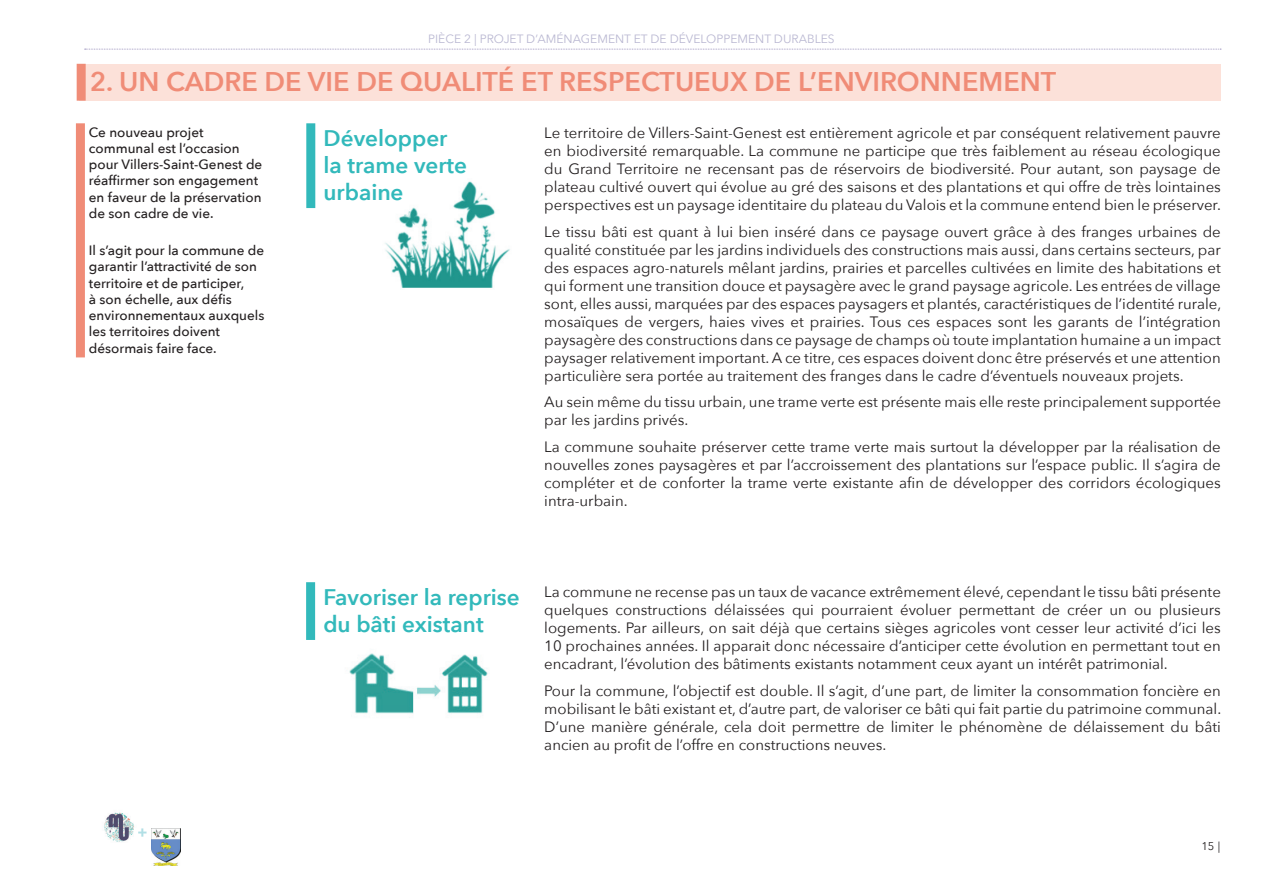
<style>
.page{position:relative;width:1263px;height:893px;background:#fff}
.page>*{position:absolute;margin:0;border:0;box-sizing:border-box;transform-origin:0 0}
.t1{font:600 27px "Avenir Next";color:#f08c77}
.t2{font:600 22.5px/27px "Avenir Next";color:#32b9bb}
.t3{font:15px/18px "Avenir Next";color:#231f20;text-align:justify}
.t4{font:700 15px "Avenir Next";color:#b1dfe5}
.t5{font:500 13.5px/16.2px "Avenir Next";color:#231f20}
.t6{font:12px "Avenir Next";color:#bab8d2}
.t7{font:11.25px "Avenir Next";color:#231f20}
</style>
<div class="page">
<img style="left:104px;top:812px;width:30px;height:30px">
<img style="left:151px;top:828px;width:29px;height:37px">
<svg style="left:85px;top:49px;width:1136px;height:1px"></svg>
<div style="left:79px;top:64px;width:1142px;height:37px;background:#fce1d9"></div>
<div style="left:77px;top:64px;width:9px;height:37px;background:#f08c77"></div>
<div style="left:76px;top:123px;width:9px;height:234px;background:#f08c77"></div>
<div style="left:306px;top:123px;width:9px;height:85px;background:#32b9bb"></div>
<div style="left:306px;top:582px;width:9px;height:58px;background:#32b9bb"></div>
<img style="left:385px;top:181px;width:125px;height:107px">
<img style="left:349px;top:653px;width:139px;height:65px">
<p class="t6" style="left:428px;top:28px;width:408px">PIÈCE 2 | PROJET D’AMÉNAGEMENT ET DE DÉVELOPPEMENT DURABLES</p>
<h1 class="t1" style="left:90px;top:58px;width:968px">2. UN CADRE DE VIE DE QUALITÉ ET RESPECTUEUX DE L’ENVIRONNEMENT</h1>
<p class="t3" style="left:544px;top:123px;width:678px">Le territoire de Villers-Saint-Genest est entièrement agricole et par conséquent relativement pauvre en biodiversité remarquable. La commune ne participe que très faiblement au réseau écologique du Grand Territoire ne recensant pas de réservoirs de biodiversité. Pour autant, son paysage de plateau cultivé ouvert qui évolue au gré des saisons et des plantations et qui offre de très lointaines perspectives est un paysage identitaire du plateau du Valois et la commune entend bien le préserver.</p>
<p class="t3" style="left:544px;top:222px;width:678px">Le tissu bâti est quant à lui bien inséré dans ce paysage ouvert grâce à des franges urbaines de qualité constituée par les jardins individuels des constructions mais aussi, dans certains secteurs, par des espaces agro-naturels mêlant jardins, prairies et parcelles cultivées en limite des habitations et qui forment une transition douce et paysagère avec le grand paysage agricole. Les entrées de village sont, elles aussi, marquées par des espaces paysagers et plantés, caractéristiques de l’identité rurale, mosaïques de vergers, haies vives et prairies. Tous ces espaces sont les garants de l’intégration paysagère des constructions dans ce paysage de champs où toute implantation humaine a un impact paysager relativement important. A ce titre, ces espaces doivent donc être préservés et une attention particulière sera portée au traitement des franges dans le cadre d’éventuels nouveaux projets.</p>
<p class="t3" style="left:544px;top:392px;width:678px">Au sein même du tissu urbain, une trame verte est présente mais elle reste principalement supportée par les jardins privés.</p>
<p class="t3" style="left:544px;top:437px;width:678px">La commune souhaite préserver cette trame verte mais surtout la développer par la réalisation de nouvelles zones paysagères et par l’accroissement des plantations sur l’espace public. Il s’agira de compléter et de conforter la trame verte existante afin de développer des corridors écologiques intra-urbain.</p>
<p class="t5" style="left:89px;top:124px;width:175px">Ce nouveau projet communal est l’occasion pour Villers-Saint-Genest de réaffirmer son engagement en faveur de la préservation de son cadre de vie.</p>
<p class="t5" style="left:89px;top:242px;width:177px">Il s’agit pour la commune de garantir l’attractivité de son territoire et de participer,<br>à son échelle, aux défis environnementaux auxquels les territoires doivent désormais faire face.</p>
<h2 class="t2" style="left:324px;top:124px;width:145px">Développer la trame verte urbaine</h2>
<p class="t4" style="left:137px;top:819px;width:11px">+</p>
<h2 class="t2" style="left:323px;top:583px;width:198px">Favoriser la reprise du bâti existant</h2>
<p class="t3" style="left:544px;top:582px;width:678px">La commune ne recense pas un taux de vacance extrêmement élevé, cependant le tissu bâti présente quelques constructions délaissées qui pourraient évoluer permettant de créer un ou plusieurs logements. Par ailleurs, on sait déjà que certains sièges agricoles vont cesser leur activité d’ici les 10 prochaines années. Il apparait donc nécessaire d’anticiper cette évolution en permettant tout en encadrant, l’évolution des bâtiments existants notamment ceux ayant un intérêt patrimonial.</p>
<p class="t3" style="left:544px;top:681px;width:678px">Pour la commune, l’objectif est double. Il s’agit, d’une part, de limiter la consommation foncière en mobilisant le bâti existant et, d’autre part, de valoriser ce bâti qui fait partie du patrimoine communal.<br>D’une manière générale, cela doit permettre de limiter le phénomène de délaissement du bâti ancien au profit de l’offre en constructions neuves.</p>
<p class="t7" style="left:1201px;top:837px;width:20px">15 |</p>
</div>
